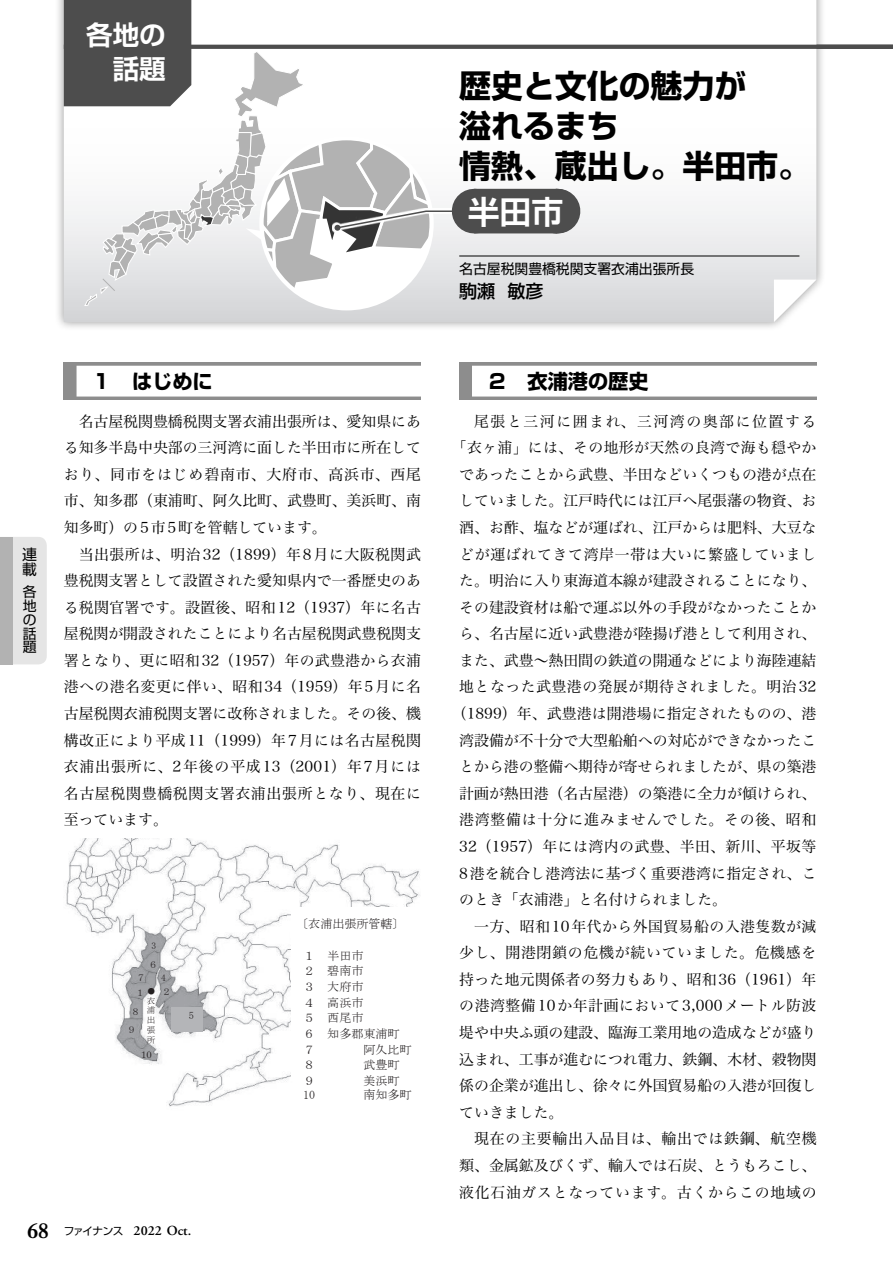
<style>
.page{position:relative;width:893px;height:1263px;background:#fff}
.page>*{position:absolute;margin:0;border:0;box-sizing:border-box;transform-origin:0 0}
.t1{font:700 31.95px/39.9px "Shin Go Pr 6 N";color:#000}
.t2{font:700 31.95px "Shin Go Pr 6 N De";color:#fff}
.t3{font:700 26.55px/34px "Shin Go Pr 6 N De";color:#fff;text-align:right}
.t4{font:700 20.25px "Shin Go Pr 6 N";color:#000}
.t5{font:500 18px "Shin Go Pr 6 N";color:#000}
.t6{font:14.85px/26.5px "Hiragino Serif Pr 6 N W3";color:#000;text-align:justify}
.t7{font:14.85px "Hiragino Serif Pr 6 N W3";letter-spacing:.05em;color:#000}
.t8{font:14.85px "Hiragino Serif Pr 6 N W3";letter-spacing:.035em;color:#000}
.t9{font:14.85px "Hiragino Serif Pr 6 N W3";letter-spacing:.03em;color:#000}
.t10{font:14.85px "Hiragino Serif Pr 6 N W3";letter-spacing:.02em;color:#000}
.t11{font:14.85px "Hiragino Serif Pr 6 N W3";letter-spacing:.025em;color:#000}
.t12{font:14.85px "Hiragino Serif Pr 6 N W3";letter-spacing:.045em;color:#000}
.t13{font:14.85px "Hiragino Serif Pr 6 N W3";letter-spacing:.055em;color:#000}
.t14{font:14.85px "Hiragino Serif Pr 6 N W3";letter-spacing:.105em;color:#000}
.t15{font:14.85px/14.9px "Shin Go Pr 6 N";color:#000}
.t16{font:13.8px/13.8px "Shin Go Pr 6 N";color:#000;text-align:justify}
.t17{font:600 13.8px "Adobe Garamond Pro";color:#000}
.t18{font:12.15px/15.6px "MS Mincho";color:#231f20}
.t19{font:10.35px "MS Mincho";color:#231f20}
.t20{font:9.45px/18px "MS Mincho";color:#231f20;text-align:center}
.t21{font:9.45px "Century";color:#231f20}
.t22{font:8.55px/9.9px "MS Mincho";color:#231f20;text-align:justify}
.t23{font:7.8px "MS Mincho";color:#231f20}
.s1{font-family:"Times LT Std";font-size:21.3px}
.s2{font-family:"Shin Go Pr 6 N";font-weight:400;font-size:10.65px}
</style>
<div class="page">
<div style="left:54px;top:0;width:772px;height:331px;background:#000;opacity:.4"></div>
<svg style="left:64px;top:0;width:752px;height:322px"></svg>
<svg style="left:774px;top:280px;width:42px;height:42px"></svg>
<svg style="left:468px;top:45px;width:425px;height:4px;background:#505050"></svg>
<svg style="left:64px;top:362px;width:357px;height:38px;background:#979797"></svg>
<div style="left:77px;top:366px;width:357px;height:30px;background:#fff"></div>
<img style="left:66px;top:839px;width:354px;height:268px">
<div style="left:171px;top:1007px;width:32px;height:24px;background:#b4b5b8"></div>
<div style="left:291px;top:907px;width:130px;height:173px;background:#fff"></div>
<svg style="left:459px;top:362px;width:357px;height:38px;background:#969696"></svg>
<div style="left:472px;top:366px;width:357px;height:30px;background:#fff"></div>
<hr style="left:459px;top:256px;width:340px;height:1px;background:#000">
<svg style="left:64px;top:0;width:404px;height:308px"></svg>
<div style="left:474px;top:189px;width:83px;height:44px;background:#4d4d4d"></div>
<hr style="left:557px;top:189px;width:1px;height:44px;background:#4d4d4d">
<div style="left:13px;top:537px;width:34px;height:127px;background:#e5e5e5"></div>
<div style="left:0;top:537px;width:13px;height:127px;background:#b2b2b2"></div>
<h2 class="t3" style="left:86px;top:16px;width:81px">各地の話題</h2>
<p class="t15" style="left:22px;top:546px;width:16px">連載</p>
<p class="t16" style="left:23px;top:584px;width:15px">各地の話題</p>
<h3 class="t4" style="left:92px;top:365px;width:123px">１　はじめに</h3>
<p class="t6" style="left:64px;top:406px;width:359px;text-indent:15px">名古屋税関豊橋税関支署衣浦出張所は、愛知県にある知多半島中央部の三河湾に面した半田市に所在しており、同市をはじめ碧南市、大府市、高浜市、西尾市、知多郡（東浦町、阿久比町、武豊町、美浜町、南知多町）の 5市 5町を管轄しています。</p>
<p class="t6" style="left:64px;top:539px;width:359px;text-indent:15px">当出張所は、明治32（1899）年8月に大阪税関武豊税関支署として設置された愛知県内で一番歴史のある税関官署です。設置後、昭和12（1937）年に名古屋税関が開設されたことにより名古屋税関武豊税関支署となり、更に昭和32（1957）年の武豊港から衣浦港への港名変更に伴い、昭和34（1959）年5月に名古屋税関衣浦税関支署に改称されました。その後、機構改正により平成11（1999）年7月には名古屋税関衣浦出張所に、2年後の平成13（2001）年7月には名古屋税関豊橋税関支署衣浦出張所となり、現在に至っています。</p>
<p class="t20" style="left:151px;top:936px;width:6px">3</p>
<p class="t20" style="left:149px;top:955px;width:11px">６</p>
<p class="t20" style="left:136px;top:968px;width:11px">７</p>
<p class="t20" style="left:161px;top:969px;width:6px">4</p>
<p class="t23" style="left:147px;top:987px;width:9px">●</p>
<p class="t22" style="left:147px;top:995px;width:10px">衣浦出張所</p>
<p class="t20" style="left:135px;top:983px;width:11px">１</p>
<p class="t20" style="left:162px;top:982px;width:11px">２</p>
<p class="t20" style="left:127px;top:1003px;width:15px">８<br>９</p>
<p class="t21" style="left:141px;top:1047px;width:12px">10</p>
<p class="t19" style="left:189px;top:1010px;width:7px">5</p>
<p class="t18" style="left:296px;top:916px;width:110px">〔衣浦出張所管轄〕</p>
<p class="t18" style="left:303px;top:947px;width:98px">１ 半田市<br>２ 碧南市<br>３ 大府市<br>４ 高浜市<br>５ 西尾市<br>６ 知多郡東浦町<br>７</p>
<p class="t18" style="left:363px;top:1041px;width:50px">阿久比町</p>
<p class="t18" style="left:303px;top:1057px;width:14px">８</p>
<p class="t18" style="left:363px;top:1057px;width:38px">武豊町</p>
<p class="t18" style="left:303px;top:1073px;width:14px">９</p>
<p class="t18" style="left:363px;top:1073px;width:38px">美浜町</p>
<p class="t18" style="left:303px;top:1087px;width:14px">10</p>
<p class="t18" style="left:363px;top:1087px;width:50px">南知多町</p>
<p class="t17" style="left:28px;top:1223px;width:165px"><span class="s1">68</span> <span class="s2">ファイナンス</span> 2022 Oct.</p>
<h1 class="t1" style="left:459px;top:66px;width:352px">歴史と文化の魅力が<br>溢れるまち　<br>情熱、蔵出し。半田市。</h1>
<h1 class="t2" style="left:468px;top:185px;width:97px">半田市</h1>
<p class="t16" style="left:459px;top:261px;width:236px">名古屋税関豊橋税関支署衣浦出張所長</p>
<p class="t5" style="left:459px;top:276px;width:86px">駒瀬 敏彦</p>
<h3 class="t4" style="left:487px;top:365px;width:163px">２　衣浦港の歴史</h3>
<p class="t14" style="left:474px;top:408px;width:344px">尾張と三河に囲まれ、三河湾の奥部に位置する</p>
<p class="t11" style="left:452px;top:435px;width:366px">「衣ヶ浦」には、その地形が天然の良湾で海も穏やか</p>
<p class="t6" style="left:459px;top:460px;width:359px">であったことから武豊、半田などいくつもの港が点在</p>
<p class="t6" style="left:459px;top:486px;width:359px">していました。江戸時代には江戸へ尾張藩の物資、お</p>
<p class="t6" style="left:459px;top:513px;width:359px">酒、お酢、塩などが運ばれ、江戸からは肥料、大豆な</p>
<p class="t12" style="left:459px;top:541px;width:359px">どが運ばれてきて湾岸一帯は大いに繁盛していまし</p>
<p class="t6" style="left:459px;top:566px;width:359px">た。明治に入り東海道本線が建設されることになり、</p>
<p class="t6" style="left:459px;top:592px;width:359px">その建設資材は船で運ぶ以外の手段がなかったことか</p>
<p class="t6" style="left:459px;top:619px;width:359px">ら、名古屋に近い武豊港が陸揚げ港として利用され、</p>
<p class="t6" style="left:459px;top:646px;width:359px">また、武豊～熱田間の鉄道の開通などにより海陸連結</p>
<p class="t8" style="left:459px;top:674px;width:359px">地となった武豊港の発展が期待されました。明治32</p>
<p class="t6" style="left:452px;top:699px;width:366px">（1899）年、武豊港は開港場に指定されたものの、港</p>
<p class="t6" style="left:459px;top:725px;width:359px">湾設備が不十分で大型船舶への対応ができなかったこ</p>
<p class="t6" style="left:459px;top:752px;width:359px">とから港の整備へ期待が寄せられましたが、県の築港</p>
<p class="t6" style="left:459px;top:779px;width:359px">計画が熱田港（名古屋港）の築港に全力が傾けられ、</p>
<p class="t7" style="left:459px;top:807px;width:359px">港湾整備は十分に進みませんでした。その後、昭和</p>
<p class="t9" style="left:459px;top:834px;width:359px">32（1957）年には湾内の武豊、半田、新川、平坂等</p>
<p class="t6" style="left:459px;top:858px;width:359px">8港を統合し港湾法に基づく重要港湾に指定され、こ</p>
<p class="t6" style="left:459px;top:885px;width:269px">のとき「衣浦港」と名付けられました。</p>
<p class="t9" style="left:474px;top:913px;width:344px">一方、昭和10年代から外国貿易船の入港隻数が減</p>
<p class="t7" style="left:459px;top:940px;width:359px">少し、開港閉鎖の危機が続いていました。危機感を</p>
<p class="t10" style="left:459px;top:967px;width:359px">持った地元関係者の努力もあり、昭和36（1961）年</p>
<p class="t8" style="left:459px;top:993px;width:359px">の港湾整備10か年計画において3,000メートル防波</p>
<p class="t6" style="left:459px;top:1018px;width:359px">堤や中央ふ頭の建設、臨海工業用地の造成などが盛り</p>
<p class="t6" style="left:459px;top:1044px;width:359px">込まれ、工事が進むにつれ電力、鉄鋼、木材、穀物関</p>
<p class="t6" style="left:459px;top:1071px;width:359px">係の企業が進出し、徐々に外国貿易船の入港が回復し</p>
<p class="t6" style="left:459px;top:1097px;width:106px">ていきました。</p>
<p class="t13" style="left:474px;top:1126px;width:344px">現在の主要輸出入品目は、輸出では鉄鋼、航空機</p>
<p class="t6" style="left:459px;top:1151px;width:359px">類、金属鉱及びくず、輸入では石炭、とうもろこし、</p>
<p class="t7" style="left:459px;top:1179px;width:359px">液化石油ガスとなっています。古くからこの地域の</p>
</div>
